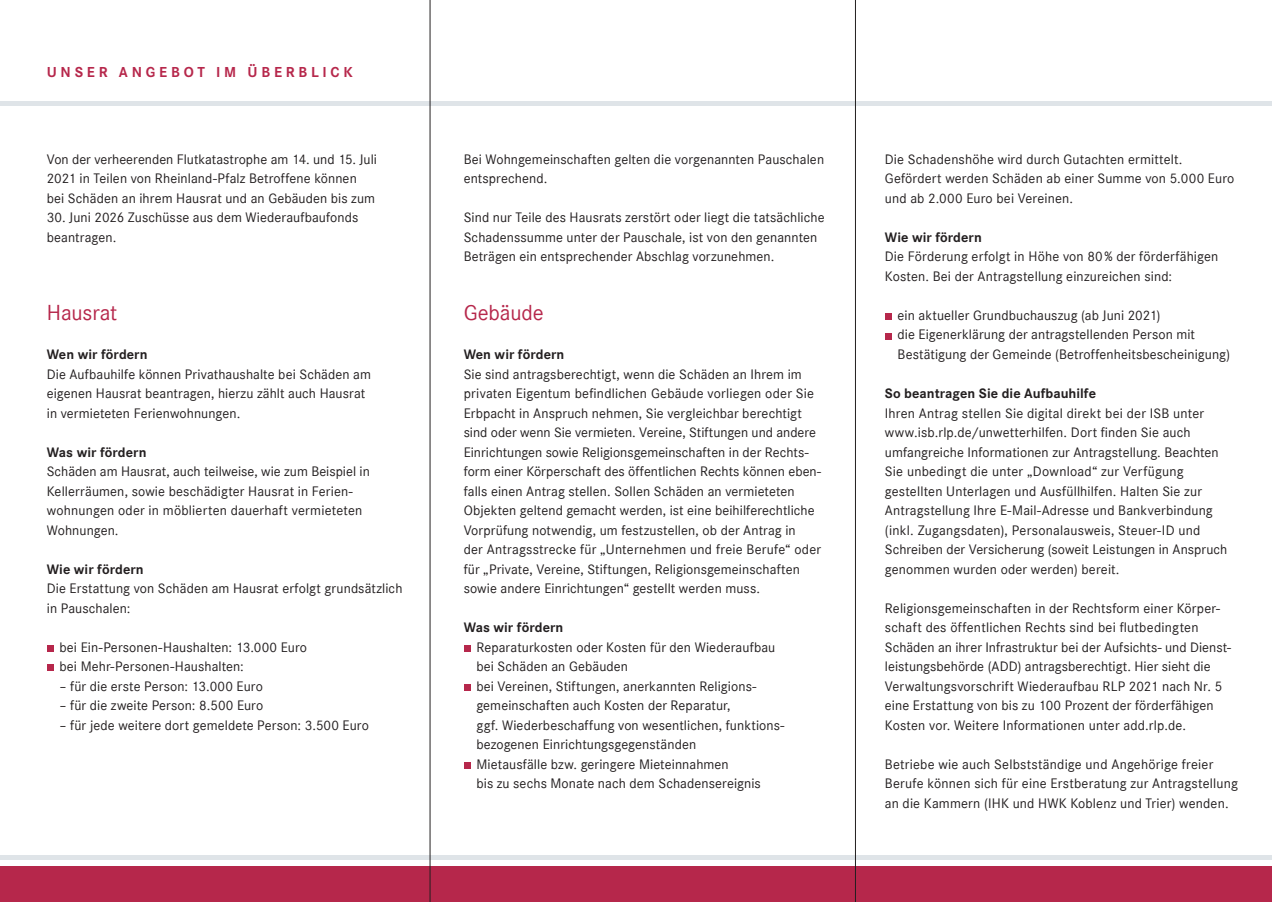
<style>
.page{position:relative;width:1272px;height:902px;background:#fff}
.page>*{position:absolute;margin:0;border:0;box-sizing:border-box;transform-origin:0 0}
.t1{font:22.5px "Corporate S";letter-spacing:-.005em;color:#b6274b}
.t2{font:700 15px "Corporate S";letter-spacing:.25em;color:#b6274b}
.t3{font:14.25px/19.5px "Corporate S";letter-spacing:.005em;color:#231f20}
.t4{font:700 14.25px "Corporate S";letter-spacing:.005em;color:#231f20}
</style>
<div class="page">
<hr style="left:0;top:855px;width:1271px;height:4px;background:#dfe4e8">
<hr style="left:0;top:101px;width:1271px;height:4px;background:#dfe4e8">
<div style="left:0;top:866px;width:1271px;height:35px;background:#b6274b"></div>
<div style="left:463px;top:644px;width:7px;height:7px;background:#b6274b"></div>
<div style="left:463px;top:683px;width:7px;height:7px;background:#b6274b"></div>
<div style="left:463px;top:761px;width:7px;height:7px;background:#b6274b"></div>
<div style="left:47px;top:644px;width:7px;height:7px;background:#b6274b"></div>
<div style="left:47px;top:664px;width:7px;height:7px;background:#b6274b"></div>
<div style="left:884px;top:313px;width:7px;height:7px;background:#b6274b"></div>
<div style="left:884px;top:332px;width:7px;height:7px;background:#b6274b"></div>
<hr style="left:429px;top:0;width:1px;height:901px;background:#231f20">
<hr style="left:855px;top:0;width:1px;height:901px;background:#231f20">
<p class="t2" style="left:47px;top:64px;width:306px">Unser Angebot im Überblick</p>
<p class="t3" style="left:47px;top:149px;width:332px">Von der verheerenden Flutkatastrophe am 14. und 15. Juli<br>2021 in Teilen von Rheinland-Pfalz Betroffene können bei Schäden an ihrem Hausrat und an Gebäuden bis zum</p>
<p class="t3" style="left:47px;top:208px;width:313px">30. Juni 2026 Zuschüsse aus dem Wiederaufbaufonds beantragen.</p>
<h1 class="t1" style="left:47px;top:300px;width:72px">Hausrat</h1>
<p class="t4" style="left:47px;top:346px;width:102px">Wen wir fördern</p>
<p class="t3" style="left:47px;top:364px;width:326px">Die Aufbauhilfe können Privathaushalte bei Schäden am eigenen Hausrat beantragen, hierzu zählt auch Hausrat in vermieteten Ferienwohnungen.</p>
<p class="t4" style="left:47px;top:443px;width:101px">Was wir fördern</p>
<p class="t3" style="left:47px;top:461px;width:324px">Schäden am Hausrat, auch teilweise, wie zum Beispiel in Kellerräumen, sowie beschädigter Hausrat in Ferien&shy;wohnungen oder in möblierten dauerhaft vermieteten Wohnungen.</p>
<p class="t4" style="left:47px;top:560px;width:98px">Wie wir fördern</p>
<p class="t3" style="left:47px;top:578px;width:357px">Die Erstattung von Schäden am Hausrat erfolgt grundsätzlich in Pauschalen:</p>
<p class="t3" style="left:60px;top:637px;width:249px">bei Ein-Personen-Haushalten: 13.000 Euro bei Mehr-Personen-Haushalten:</p>
<p class="t3" style="left:60px;top:676px;width:205px">– für die erste Person: 13.000 Euro</p>
<p class="t3" style="left:60px;top:695px;width:205px">– für die zweite Person: 8.500 Euro</p>
<p class="t3" style="left:60px;top:715px;width:311px">– für jede weitere dort gemeldete Person: 3.500 Euro</p>
<p class="t3" style="left:463px;top:149px;width:362px">Bei Wohngemeinschaften gelten die vorgenannten Pauschalen entsprechend.</p>
<p class="t3" style="left:463px;top:208px;width:362px">Sind nur Teile des Hausrats zerstört oder liegt die tatsächliche<br>Schadenssumme unter der Pauschale, ist von den genannten<br>Beträgen ein entsprechender Abschlag vorzunehmen.</p>
<h1 class="t1" style="left:463px;top:300px;width:82px">Gebäude</h1>
<p class="t4" style="left:463px;top:346px;width:102px">Wen wir fördern</p>
<p class="t3" style="left:463px;top:364px;width:359px">Sie sind antragsberechtigt, wenn die Schäden an Ihrem im privaten Eigentum befindlichen Gebäude vorliegen oder Sie Erbpacht in Anspruch nehmen, Sie vergleichbar berechtigt sind oder wenn Sie vermieten. Vereine, Stiftungen und andere Einrichtungen sowie Religionsgemeinschaften in der Rechts&shy;form einer Körperschaft des öffentlichen Rechts können eben&shy;falls einen Antrag stellen. Sollen Schäden an vermieteten Objekten geltend gemacht werden, ist eine beihilferechtliche Vorprüfung notwendig, um festzustellen, ob der Antrag in<br>der Antragsstrecke für „Unternehmen und freie Berufe“ oder für „Private, Vereine, Stiftungen, Religionsgemeinschaften sowie andere Einrichtungen“ gestellt werden muss.</p>
<p class="t4" style="left:463px;top:619px;width:101px">Was wir fördern</p>
<p class="t3" style="left:476px;top:637px;width:309px">Reparaturkosten oder Kosten für den Wiederaufbau bei Schäden an Gebäuden<br>bei Vereinen, Stiftungen, anerkannten Religions&shy;gemeinschaften auch Kosten der Reparatur,<br>ggf. Wiederbeschaffung von wesentlichen, funktions&shy;bezogenen Einrichtungsgegenständen<br>Mietausfälle bzw. geringere Mieteinnahmen<br>bis zu sechs Monate nach dem Schadensereignis</p>
<p class="t3" style="left:884px;top:149px;width:351px">Die Schadenshöhe wird durch Gutachten ermittelt.<br>Gefördert werden Schäden ab einer Summe von 5.000 Euro und ab 2.000 Euro bei Vereinen.</p>
<p class="t4" style="left:884px;top:229px;width:98px">Wie wir fördern</p>
<p class="t3" style="left:884px;top:247px;width:335px">Die Förderung erfolgt in Höhe von 80% der förderfähigen<br>Kosten. Bei der Antragstellung einzureichen sind:</p>
<p class="t3" style="left:897px;top:305px;width:334px">ein aktueller Grundbuchauszug (ab Juni 2021)<br>die Eigenerklärung der antragstellenden Person mit<br>Bestätigung der Gemeinde (Betroffenheitsbescheinigung)</p>
<p class="t4" style="left:884px;top:385px;width:213px">So beantragen Sie die Aufbauhilfe</p>
<p class="t3" style="left:884px;top:403px;width:344px">Ihren Antrag stellen Sie digital direkt bei der ISB unter www.isb.rlp.de/unwetterhilfen. Dort finden Sie auch umfangreiche Informationen zur Antragstellung. Beachten Sie unbedingt die unter „Download“ zur Verfügung gestellten Unterlagen und Ausfüllhilfen. Halten Sie zur Antragstellung Ihre E-Mail-Adresse und Bankverbindung (inkl. Zugangsdaten), Personalausweis, Steuer-ID und Schreiben der Versicherung (soweit Leistungen in Anspruch genommen wurden oder werden) bereit.</p>
<p class="t3" style="left:884px;top:598px;width:348px">Religionsgemeinschaften in der Rechtsform einer Körper&shy;schaft des öffentlichen Rechts sind bei flutbedingten Schäden an ihrer Infrastruktur bei der Aufsichts- und Dienst&shy;leistungsbehörde (ADD) antragsberechtigt. Hier sieht die Verwaltungsvorschrift Wiederaufbau RLP 2021 nach Nr. 5 eine Erstattung von bis zu 100 Prozent der förderfähigen Kosten vor. Weitere Informationen unter add.rlp.de.</p>
<p class="t3" style="left:884px;top:754px;width:354px">Betriebe wie auch Selbstständige und Angehörige freier<br>Berufe können sich für eine Erstberatung zur Antragstellung an die Kammern (IHK und HWK Koblenz und Trier) wenden.</p>
</div>
